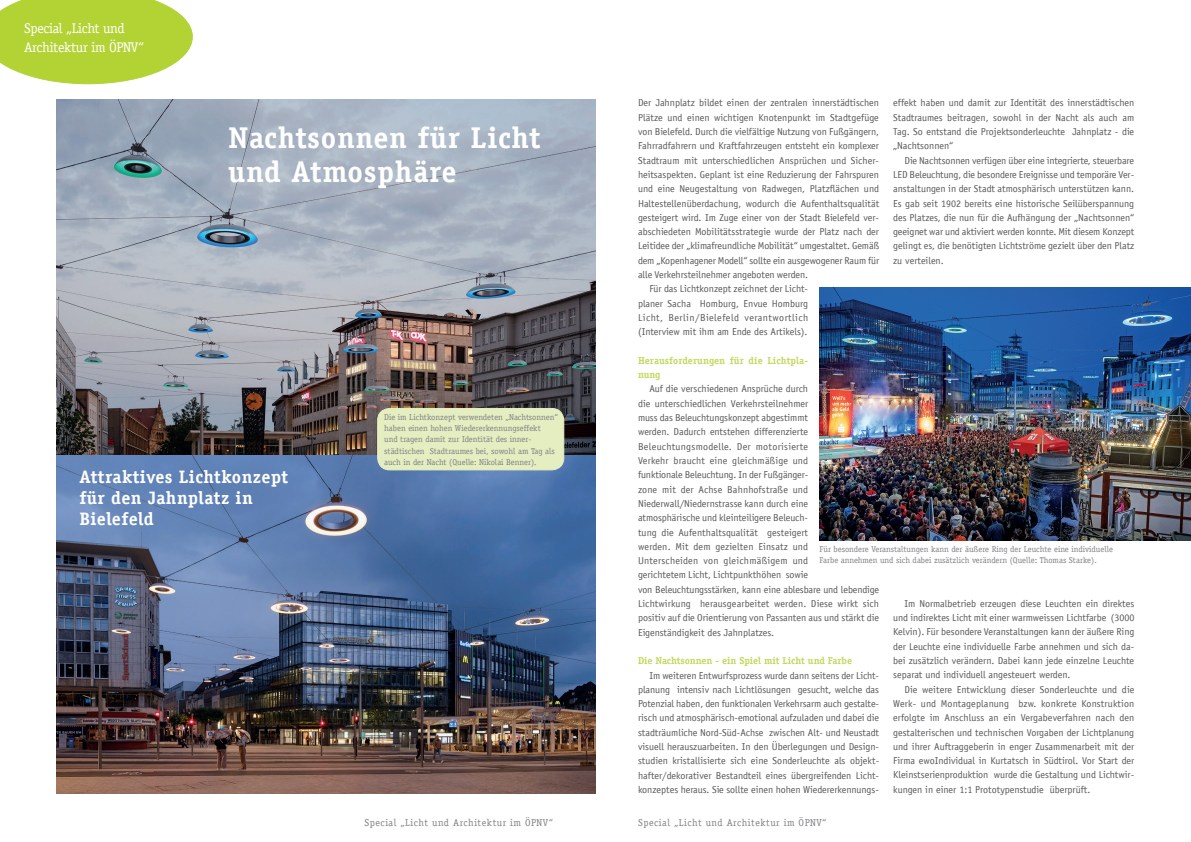
<style>
.page{position:relative;width:1191px;height:842px;background:#fff}
.page>*{position:absolute;margin:0;border:0;box-sizing:border-box;transform-origin:0 0}
.Headline{font:700 30px "Officina Serif LT";letter-spacing:.025em;color:#fff}
.Subline_und_Headline{font:700 18px/21.2px "Officina Serif LT";letter-spacing:.025em;color:#fff}
.Vorspann_und_Autor{font:14px "Officina Serif LT";letter-spacing:-.025em;color:#fff}
.Grundtext{font:10px/14.3px "Officina Sans LT";color:#57585a;text-align:justify}
.Grundtext_o__Einzug{font:10px/14.3px "Officina Sans LT";letter-spacing:-.005em;color:#57585a;text-align:justify}
.Zwischenüberschrift{font:700 10px/14.3px "Officina Serif LT";color:#c1d95d}
.t1{font:10px "Officina Serif LT";letter-spacing:.05em;color:#808285}
.Bildunterschrift{font:8.5px/11.3px "Officina Serif LT";color:#808285}
</style>
<div class="page">
<img style="left:57px;top:454px;width:538px;height:340px">
<svg style="left:0;top:0;width:193px;height:84px;background:#bdd74e"></svg>
<img style="left:57px;top:99px;width:538px;height:355px">
<div style="left:378px;top:408px;width:186px;height:62px;background:#e5eec1;border-radius:12px"></div>
<div style="left:377px;top:408px;width:187px;height:62px;border:1px solid #e5eec1;border-radius:12px"></div>
<img style="left:819px;top:287px;width:372px;height:253px">
<p class="Vorspann_und_Autor" style="left:24px;top:20px;width:102px">Special „Licht und</p>
<p class="Vorspann_und_Autor" style="left:24px;top:39px;width:121px">Architektur im ÖPNV“</p>
<p class="Headline" style="left:228px;top:119px;width:314px">Nachtsonnen für Licht</p>
<p class="Headline" style="left:228px;top:153px;width:230px">und Atmosphäre</p>
<p class="Bildunterschrift" style="left:384px;top:411px;width:175px">Die im Lichtkonzept verwendeten „Nachtsonnen“ haben einen hohen Wiedererkennungseffekt</p>
<p class="Bildunterschrift" style="left:384px;top:434px;width:172px">und tragen damit zur Identität des inner&shy;städtischen Stadtraumes bei, sowohl am Tag als</p>
<p class="Bildunterschrift" style="left:384px;top:456px;width:154px">auch in der Nacht (Quelle: Nikolai Benner).</p>
<p class="Subline_und_Headline" style="left:79px;top:466px;width:210px">Attraktives Lichtkonzept für den Jahnplatz in<br>Bielefeld</p>
<p class="Grundtext" style="left:893px;top:96px;width:242px">effekt haben und damit zur Identität des innerstädtischen Stadtraumes beitragen, sowohl in der Nacht als auch am Tag. So entstand die Projektsonderleuchte Jahnplatz - die „Nachtsonnen“</p>
<p class="Grundtext" style="left:893px;top:153px;width:243px;text-indent:11px">Die Nachtsonnen verfügen über eine integrierte, steuerbare LED Beleuchtung, die besondere Ereignisse und temporäre Ver&shy;anstaltungen in der Stadt atmosphärisch unterstützen kann.<br>Es gab seit 1902 bereits eine historische Seilüberspannung des Platzes, die nun für die Aufhängung der „Nachtsonnen“ geeignet war und aktiviert werden konnte. Mit diesem Konzept gelingt es, die benötigten Lichtströme gezielt über den Platz zu verteilen.</p>
<p class="Grundtext_o__Einzug" style="left:638px;top:96px;width:243px">Der Jahnplatz bildet einen der zentralen innerstädtischen Plätze und einen wichtigen Knotenpunkt im Stadtgefüge von Bielefeld. Durch die vielfältige Nutzung von Fußgängern, Fahrradfahrern und Kraftfahrzeugen entsteht ein komplexer Stadtraum mit unterschiedlichen Ansprüchen und Sicher&shy;heitsaspekten. Geplant ist eine Reduzierung der Fahrspuren und eine Neugestaltung von Radwegen, Platzflächen und Haltestellenüberdachung, wodurch die Aufenthaltsqualität gesteigert wird. Im Zuge einer von der Stadt Bielefeld ver&shy;abschiedeten Mobilitätsstrategie wurde der Platz nach der Leitidee der „klimafreundliche Mobilität“ umgestaltet. Gemäß dem „Kopenhagener Modell“ sollte ein ausgewogener Raum für alle Verkehrsteilnehmer angeboten werden.</p>
<p class="Grundtext" style="left:638px;top:282px;width:172px;text-indent:11px">Für das Lichtkonzept zeichnet der Licht&shy;planer Sacha Homburg, Envue Homburg Licht, Berlin/Bielefeld verantwortlich (Interview mit ihm am Ende des Artikels).</p>
<p class="Zwischenüberschrift" style="left:638px;top:353px;width:172px">Herausforderungen für die Lichtpla&shy;nung</p>
<p class="Grundtext" style="left:638px;top:382px;width:243px;text-align:left;text-indent:11px">Auf die verschiedenen Ansprüche durch<br>die unterschiedlichen Verkehrsteilnehmer<br>muss das Beleuchtungskonzept abgestimmt<br>werden. Dadurch entstehen differenzierte Beleuchtungsmodelle. Der motorisierte<br>Verkehr braucht eine gleichmäßige und<br>funktionale Beleuchtung. In der Fußgänger-<br>zone mit der Achse Bahnhofstraße und Niederwall/Niedernstrasse kann durch eine<br>atmosphärische und kleinteiligere Beleuch-<br>tung die Aufenthaltsqualität gesteigert<br>werden. Mit dem gezielten Einsatz und<br>Unterscheiden von gleichmäßigem und<br>gerichtetem Licht, Lichtpunkthöhen sowie<br>von Beleuchtungsstärken, kann eine ablesbare und lebendige Lichtwirkung herausgearbeitet werden. Diese wirkt sich positiv auf die Orientierung von Passanten aus und stärkt die Eigenständigkeit des Jahnplatzes.</p>
<p class="Zwischenüberschrift" style="left:638px;top:653px;width:215px">Die Nachtsonnen - ein Spiel mit Licht und Farbe</p>
<p class="Grundtext" style="left:638px;top:668px;width:243px;text-indent:11px">Im weiteren Entwurfsprozess wurde dann seitens der Licht&shy;planung intensiv nach Lichtlösungen gesucht, welche das Potenzial haben, den funktionalen Verkehrsarm auch gestalte&shy;risch und atmosphärisch-emotional aufzuladen und dabei die stadträumliche Nord-Süd-Achse zwischen Alt- und Neustadt visuell herauszuarbeiten. In den Überlegungen und Design&shy;studien kristallisierte sich eine Sonderleuchte als objekt&shy;hafter/dekorativer Bestandteil eines übergreifenden Licht&shy;konzeptes heraus. Sie sollte einen hohen Wiedererkennungs-</p>
<p class="Bildunterschrift" style="left:819px;top:543px;width:295px">Für besondere Veranstaltungen kann der äußere Ring der Leuchte eine individuelle<br>Farbe annehmen und sich dabei zusätzlich verändern (Quelle: Thomas Starke).</p>
<p class="Grundtext" style="left:893px;top:596px;width:243px;text-indent:11px">Im Normalbetrieb erzeugen diese Leuchten ein direktes und indirektes Licht mit einer warmweissen Lichtfarbe (3000<br>Kelvin). Für besondere Veranstaltungen kann der äußere Ring der Leuchte eine individuelle Farbe annehmen und sich da&shy;bei zusätzlich verändern. Dabei kann jede einzelne Leuchte separat und individuell angesteuert werden.</p>
<p class="Grundtext" style="left:893px;top:682px;width:243px;text-indent:11px">Die weitere Entwicklung dieser Sonderleuchte und die Werk- und Montageplanung bzw. konkrete Konstruktion erfolgte im Anschluss an ein Vergabeverfahren nach den gestalterischen und technischen Vorgaben der Lichtplanung und ihrer Auftraggeberin in enger Zusammenarbeit mit der Firma ewoIndividual in Kurtatsch in Südtirol. Vor Start der Kleinstserienproduktion wurde die Gestaltung und Lichtwir&shy;kungen in einer 1:1 Prototypenstudie überprüft.</p>
<p class="t1" style="left:364px;top:817px;width:190px">Special „Licht und Architektur im ÖPNV“</p>
<p class="t1" style="left:638px;top:817px;width:190px">Special „Licht und Architektur im ÖPNV“</p>
</div>
